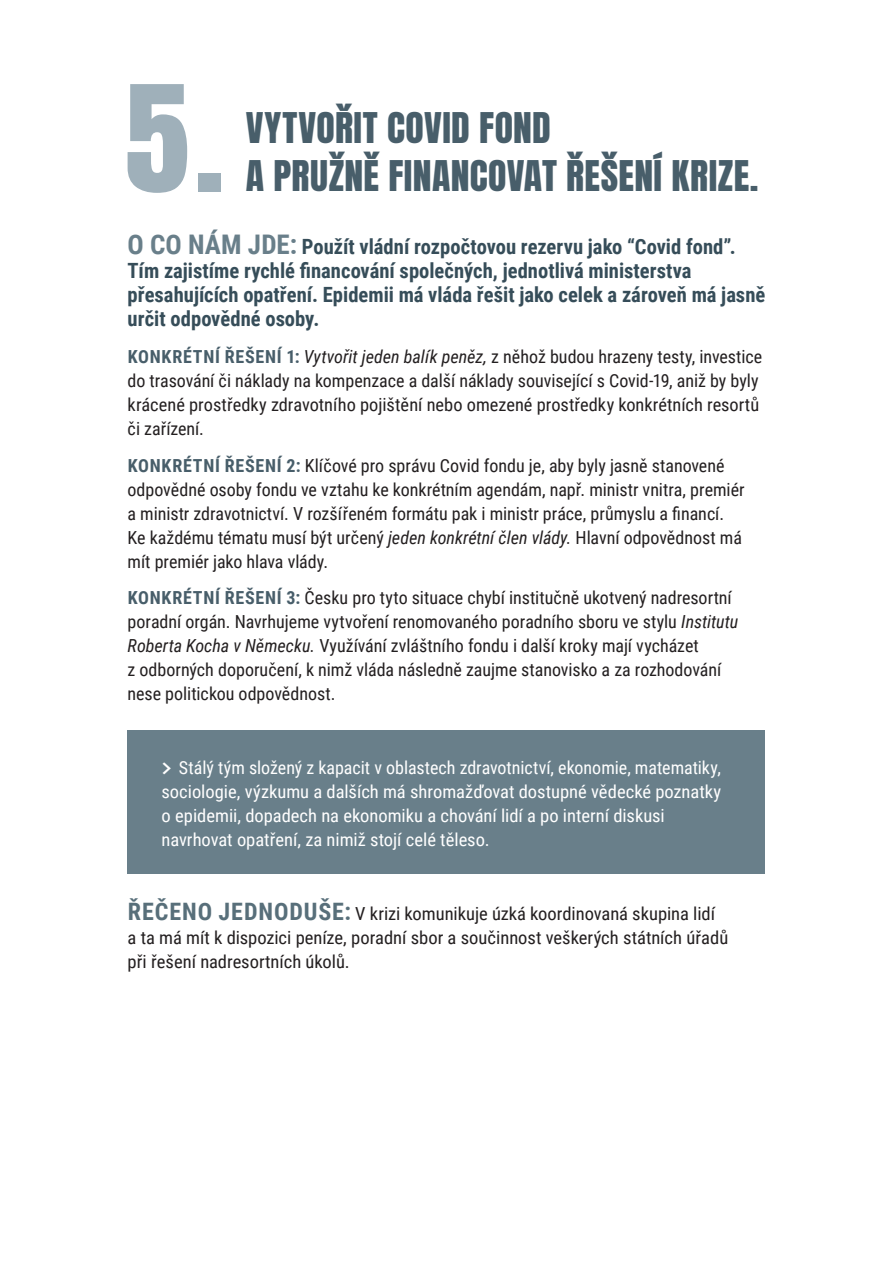
<style>
.page{position:relative;width:893px;height:1263px;background:#fff}
.page>*{position:absolute;margin:0;border:0;box-sizing:border-box;transform-origin:0 0}
.t1{font:124.65px "Anton";color:#9fb0ba;scale:1.05 1}
.t2{font:36px "Anton";letter-spacing:.01em;color:#485e6a;scale:1.05 1}
.t3{font:700 21px/24px "Roboto Condensed";color:#364d59}
.t4{font:18px/24px "Roboto Condensed";color:#231f20}
.t5{font:18px/24px "Roboto Condensed";color:#fff}
.s1{font-size:27px;color:#697f8a}
.s2{font-weight:700;color:#485e6a}
.s3{font-style:italic}
.s4{font-family:"Anonymous Pro";font-weight:700;font-size:24px}
.s5{font-weight:700;font-size:24px;color:#586f7a}
</style>
<div class="page">
<div style="left:128px;top:730px;width:637px;height:143px;background:#697f8a"></div>
<p class="t1" style="left:125px;top:75px;width:96px">5.</p>
<p class="t2" style="left:246px;top:110px;width:292px">VYTVOŘIT COVID FOND</p>
<p class="t2" style="left:246px;top:158px;width:490px">A PRUŽNĚ FINANCOVAT ŘEŠENÍ KRIZE.</p>
<p class="t3" style="left:128px;top:234px;width:639px"><span class="s1">O CO NÁM JDE:</span> Použít vládní rozpočtovou rezervu jako “Covid fond”.<br>Tím zajistíme rychlé financování společných, jednotlivá ministerstva přesahujících opatření. Epidemii má vláda řešit jako celek a zároveň má jasně určit odpovědné osoby.</p>
<p class="t4" style="left:128px;top:344px;width:636px"><span class="s2">KONKRÉTNÍ ŘEŠENÍ 1:</span> <span class="s3">Vytvořit jeden balík peněz,</span> z něhož budou hrazeny testy, investice do trasování či náklady na kompenzace a další náklady související s Covid-19, aniž by byly krácené prostředky zdravotního pojištění nebo omezené prostředky konkrétních resortů či zařízení.</p>
<p class="t4" style="left:128px;top:453px;width:619px"><span class="s2">KONKRÉTNÍ ŘEŠENÍ 2:</span> Klíčové pro správu Covid fondu je, aby byly jasně stanovené odpovědné osoby fondu ve vztahu ke konkrétním agendám, např. ministr vnitra, premiér a ministr zdravotnictví. V rozšířeném formátu pak i ministr práce, průmyslu a financí.<br>Ke každému tématu musí být určený <span class="s3">jeden konkrétní člen vlády.</span> Hlavní odpovědnost má mít premiér jako hlava vlády.</p>
<p class="t4" style="left:128px;top:585px;width:612px"><span class="s2">KONKRÉTNÍ ŘEŠENÍ 3:</span> Česku pro tyto situace chybí institučně ukotvený nadresortní poradní orgán. Navrhujeme vytvoření renomovaného poradního sboru ve stylu <span class="s3">Institutu Roberta Kocha v Německu.</span> Využívání zvláštního fondu i další kroky mají vycházet<br>z odborných doporučení, k nimž vláda následně zaujme stanovisko a za rozhodování nese politickou odpovědnost.</p>
<p class="t5" style="left:162px;top:755px;width:561px"><span class="s4">&gt;</span>Stálý tým složený z kapacit v oblastech zdravotnictví, ekonomie, matematiky, sociologie, výzkumu a dalších má shromažďovat dostupné vědecké poznatky o epidemii, dopadech na ekonomiku a chování lidí a po interní diskusi navrhovat opatření, za nimiž stojí celé těleso.</p>
<p class="t4" style="left:128px;top:900px;width:602px"><span class="s5">ŘEČENO JEDNODUŠE:</span> V krizi komunikuje úzká koordinovaná skupina lidí<br>a ta má mít k dispozici peníze, poradní sbor a součinnost veškerých státních úřadů při řešení nadresortních úkolů.</p>
</div>
